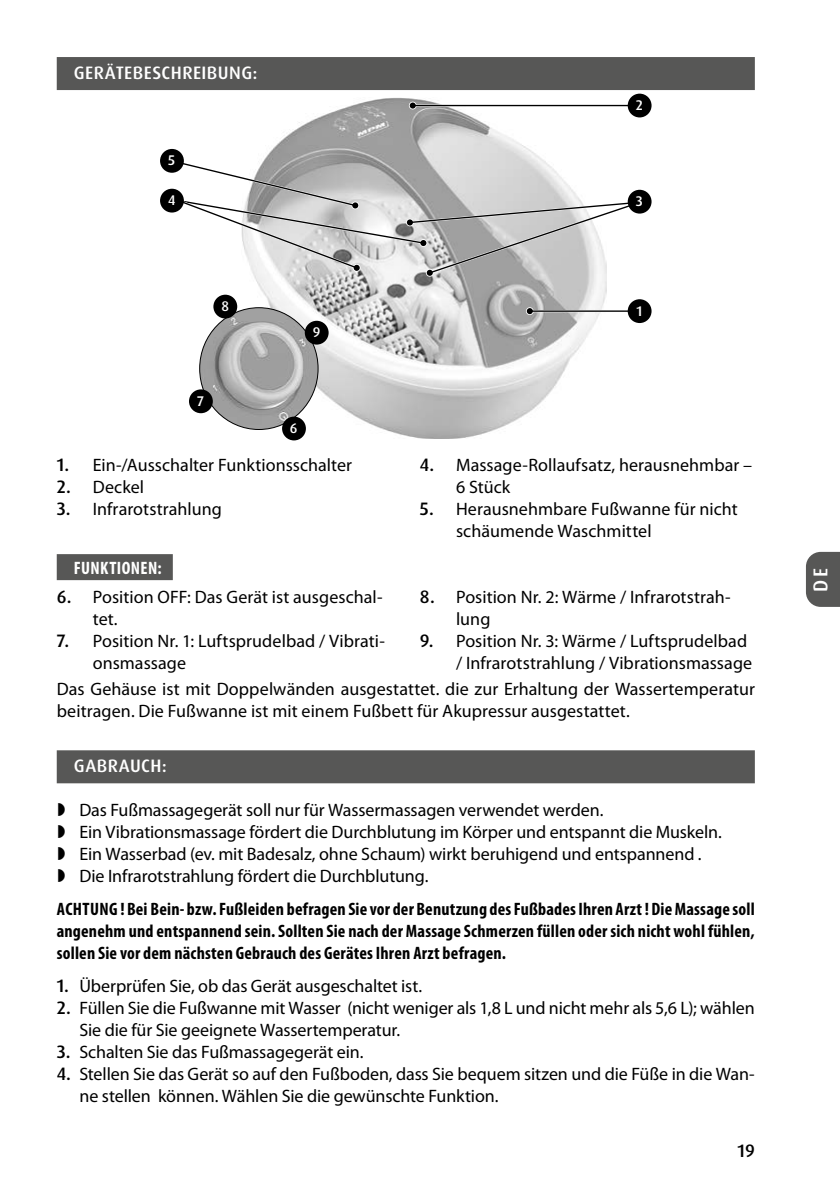
<style>
.page{position:relative;width:840px;height:1191px;background:#fff}
.page>*{position:absolute;margin:0;border:0;box-sizing:border-box;transform-origin:0 0}
.t1{font:500 20px "Dax Pro";color:#fff}
.t2{font:18px/22px "Myriad Pro";color:#000}
.t3{font:700 condensed 18px/22px "Myriad Pro";letter-spacing:.01em;color:#000;text-align:justify}
.t4{font:500 18px "Dax Pro";letter-spacing:.025em;color:#fff}
.t5{font:700 condensed 18px "Myriad Pro";letter-spacing:.02em;color:#fff}
.t6{font:500 18px "Dax Pro";color:#000}
.t7{font:500 14px "Dax Pro";color:#fff}
.s1{font-family:"Dax Pro";font-weight:500}
</style>
<div class="page">
<svg style="left:806px;top:552px;width:33px;height:55px;background:#5f5f5e"></svg>
<div style="left:57px;top:57px;width:697px;height:33px;background:#575756"></div>
<img style="left:248px;top:98px;width:358px;height:340px">
<hr style="left:412px;top:104px;width:227px;height:3px;background:#fff">
<hr style="left:412px;top:105px;width:227px;height:1px;background:#000">
<div style="left:409px;top:102px;width:6px;height:7px;background:#000;border-radius:50%"></div>
<svg style="left:525px;top:307px;width:8px;height:8px"></svg>
<hr style="left:529px;top:310px;width:110px;height:2px;background:#000">
<svg style="left:526px;top:308px;width:6px;height:6px"></svg>
<svg style="left:169px;top:158px;width:473px;height:118px"></svg>
<div style="left:627px;top:94px;width:24px;height:23px;background:#000;border-radius:50%"></div>
<div style="left:627px;top:299px;width:24px;height:24px;background:#000;border-radius:50%"></div>
<div style="left:160px;top:149px;width:24px;height:24px;background:#000;border-radius:50%"></div>
<div style="left:627px;top:190px;width:24px;height:24px;background:#000;border-radius:50%"></div>
<div style="left:160px;top:189px;width:24px;height:23px;background:#000;border-radius:50%"></div>
<img style="left:199px;top:308px;width:119px;height:121px">
<div style="left:189px;top:389px;width:24px;height:24px;background:#000;border-radius:50%"></div>
<div style="left:304px;top:321px;width:24px;height:23px;background:#000;border-radius:50%"></div>
<div style="left:282px;top:416px;width:24px;height:24px;background:#000;border-radius:50%"></div>
<div style="left:213px;top:295px;width:24px;height:23px;background:#000;border-radius:50%"></div>
<div style="left:57px;top:554px;width:116px;height:26px;background:#575756"></div>
<div style="left:57px;top:750px;width:697px;height:33px;background:#575756"></div>
<p class="t4" style="left:74px;top:61px;width:185px">GERÄTEBESCHREIBUNG:</p>
<p class="t7" style="left:635px;top:96px;width:9px">2</p>
<p class="t7" style="left:168px;top:151px;width:8px">5</p>
<p class="t7" style="left:168px;top:191px;width:9px">4</p>
<p class="t7" style="left:635px;top:192px;width:8px">3</p>
<p class="t7" style="left:221px;top:297px;width:9px">8</p>
<p class="t7" style="left:197px;top:392px;width:8px">7</p>
<p class="t7" style="left:312px;top:323px;width:9px">9</p>
<p class="t7" style="left:290px;top:419px;width:9px">6</p>
<p class="t2" style="left:57px;top:454px;width:297px"><span class="s1">1.</span> Ein-/Ausschalter Funktionsschalter</p>
<p class="t2" style="left:57px;top:476px;width:89px"><span class="s1">2.</span> Deckel</p>
<p class="t2" style="left:57px;top:498px;width:167px"><span class="s1">3.</span> Infrarotstrahlung</p>
<p class="t7" style="left:636px;top:302px;width:7px">1</p>
<p class="t2" style="left:456px;top:454px;width:297px;text-indent:-36px"><span class="s1">4.</span> Massage-Rollaufsatz, herausnehmbar –<br>6 Stück</p>
<p class="t2" style="left:456px;top:498px;width:283px;text-indent:-36px"><span class="s1">5.</span> Herausnehmbare Fußwanne für nicht schäumende Waschmittel</p>
<p class="t5" style="left:74px;top:558px;width:89px">FUNKTIONEN:</p>
<p class="t2" style="left:93px;top:586px;width:291px;text-indent:-36px"><span class="s1">6.</span> Position OFF: Das Gerät ist ausgeschal&shy;tet.</p>
<p class="t2" style="left:93px;top:630px;width:293px;text-indent:-36px"><span class="s1">7.</span> Position Nr. 1: Luftsprudelbad / Vibrati&shy;onsmassage</p>
<p class="t2" style="left:456px;top:586px;width:276px;text-indent:-36px"><span class="s1">8.</span> Position Nr. 2: Wärme / Infrarotstrah&shy;lung</p>
<p class="t2" style="left:420px;top:630px;width:333px;text-align:right"><span class="s1">9.</span> Position Nr. 3: Wärme / Luftsprudelbad / Infrarotstrahlung / Vibrationsmassage</p>
<p class="t2" style="left:57px;top:678px;width:699px">Das Gehäuse ist mit Doppelwänden ausgestattet. die zur Erhaltung der Wassertemperatur beitragen. Die Fußwanne ist mit einem Fußbett für Akupressur ausgestattet.</p>
<p class="t4" style="left:74px;top:754px;width:94px">GABRAUCH:</p>
<p class="t2" style="left:79px;top:799px;width:643px">Das Fußmassagegerät soll nur für Wassermassagen verwendet werden.<br>Ein Vibrationsmassage fördert die Durchblutung im Körper und entspannt die Muskeln.<br>Ein Wasserbad (ev. mit Badesalz, ohne Schaum) wirkt beruhigend und entspannend .<br>Die Infrarotstrahlung fördert die Durchblutung.</p>
<p class="t3" style="left:57px;top:898px;width:699px">ACHTUNG ! Bei Bein- bzw. Fußleiden befragen Sie vor der Benutzung des Fußbades Ihren Arzt ! Die Massage soll angenehm und entspannend sein. Sollten Sie nach der Massage Schmerzen füllen oder sich nicht wohl fühlen, sollen Sie vor dem nächsten Gebrauch des Gerätes Ihren Arzt befragen.</p>
<p class="t2" style="left:57px;top:975px;width:366px"><span class="s1">1.</span> Überprüfen Sie, ob das Gerät ausgeschaltet ist.</p>
<p class="t2" style="left:79px;top:997px;width:676px;text-indent:-23px"><span class="s1">2.</span> Füllen Sie die Fußwanne mit Wasser (nicht weniger als 1,8 L und nicht mehr als 5,6 L); wählen<br>Sie die für Sie geeignete Wassertemperatur.</p>
<p class="t2" style="left:57px;top:1041px;width:308px"><span class="s1">3.</span> Schalten Sie das Fußmassagegerät ein.</p>
<p class="t2" style="left:79px;top:1063px;width:676px;text-indent:-23px"><span class="s1">4.</span> Stellen Sie das Gerät so auf den Fußboden, dass Sie bequem sitzen und die Füße in die Wan&shy;ne stellen können. Wählen Sie die gewünschte Funktion.</p>
<p class="t6" style="left:737px;top:1139px;width:19px">19</p>
<p class="t1" style="left:807px;top:592px;width:25px;rotate:-90deg">DE</p>
</div>
